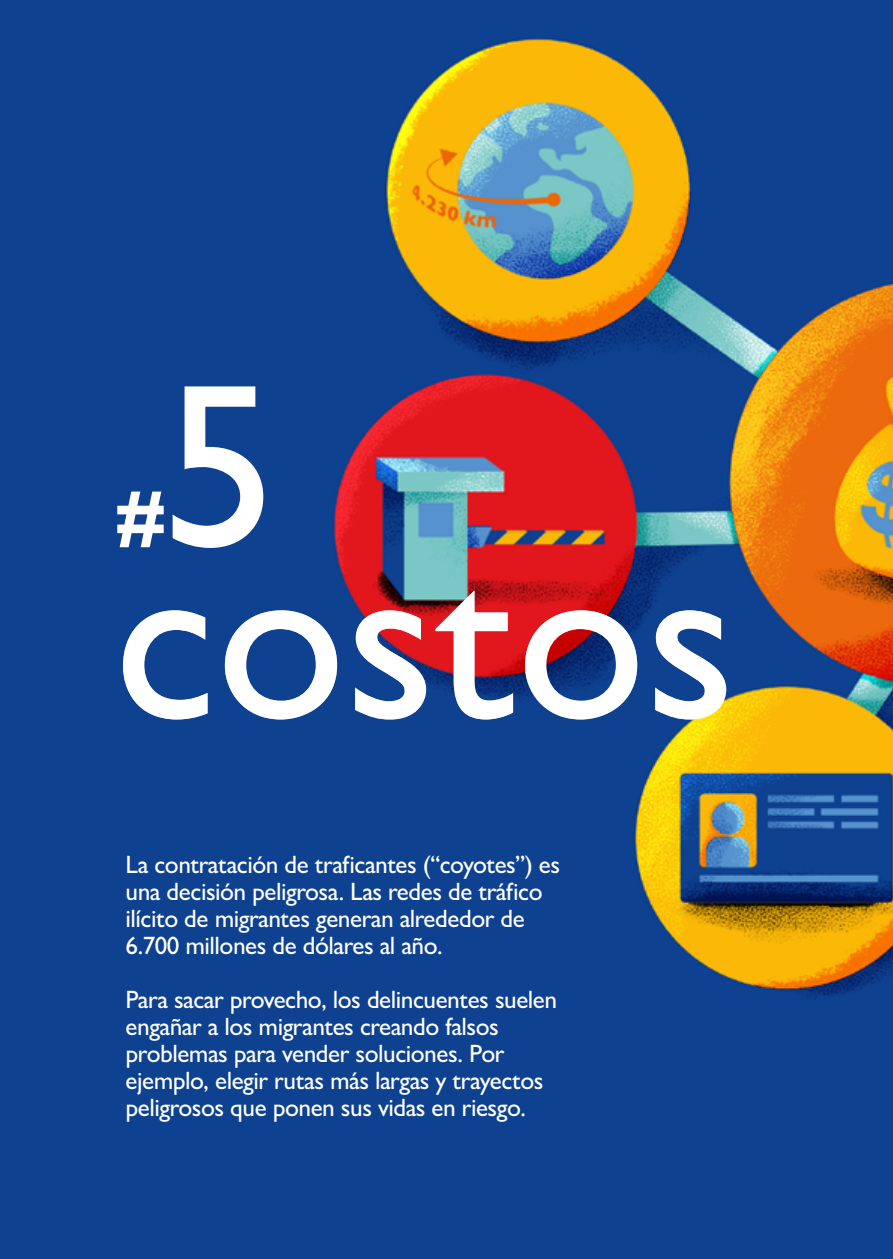
<style>
.page{position:relative;width:893px;height:1259px;background:#fff}
.page>*{position:absolute;margin:0;border:0;box-sizing:border-box;transform-origin:0 0}
.t1{font:500 233.7px/171.6px "Gill Sans Nova";color:#fff}
.t2{font:800 77.7px "Gill Sans Nova";color:#fff}
.t3{font:500 25.2px/27px "Gill Sans Nova";letter-spacing:-.02em;color:#fff}
</style>
<div class="page">
<img style="left:0;top:0;width:893px;height:1259px">
<h1 class="t1" style="left:115px;top:378px;width:622px">5 costos</h1>
<h2 class="t2" style="left:115px;top:471px;width:53px">#</h2>
<p class="t3" style="left:126px;top:850px;width:436px">La contratación de traficantes (“coyotes”) es una decisión peligrosa. Las redes de tráfico ilícito de migrantes generan alrededor de 6.700 millones de dólares al año.</p>
<p class="t3" style="left:126px;top:985px;width:433px">Para sacar provecho, los delincuentes suelen engañar a los migrantes creando falsos problemas para vender soluciones. Por ejemplo, elegir rutas más largas y trayectos peligrosos que ponen sus vidas en riesgo.</p>
</div>
